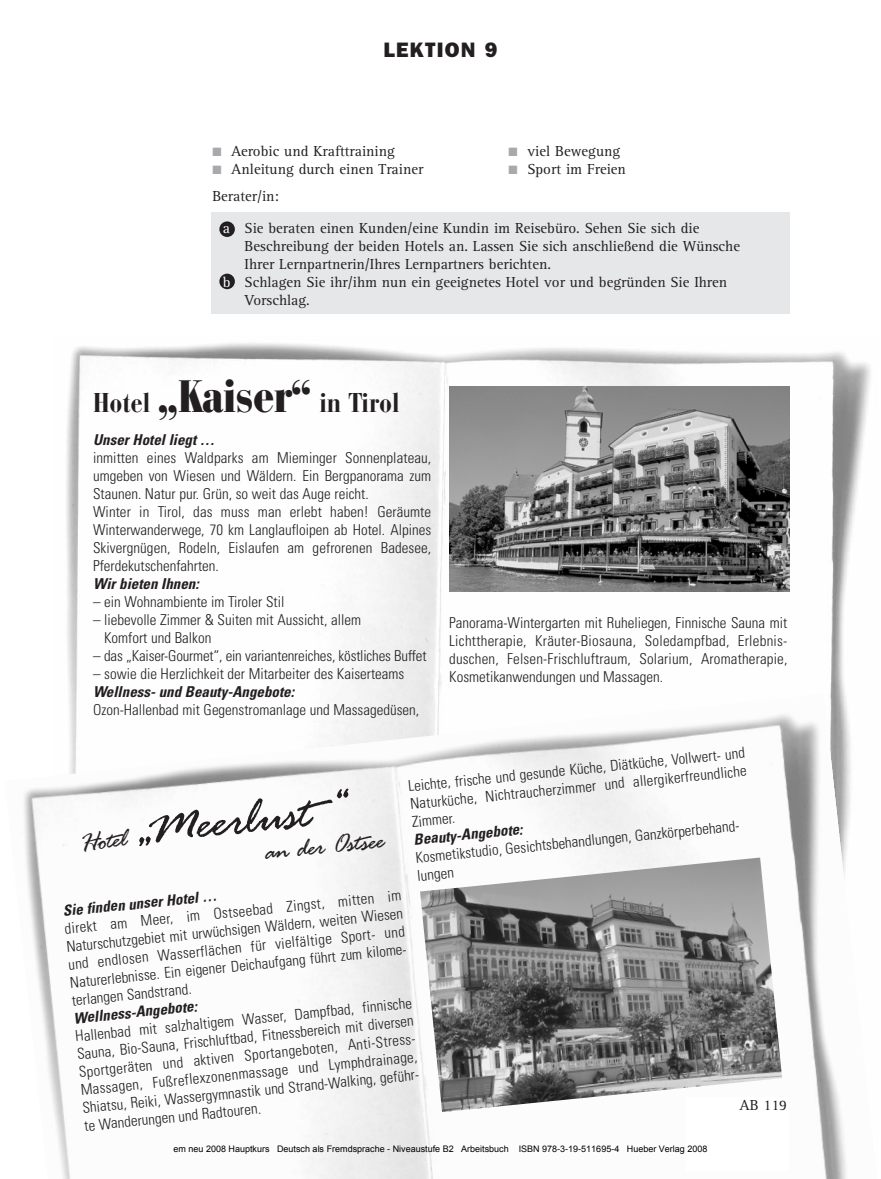
<style>
.page{position:relative;width:881px;height:1179px;background:#fff}
.page>*{position:absolute;margin:0;border:0;box-sizing:border-box;transform-origin:0 0}
.t1{font:54px "Rage Italic Plain";color:#231f20}
.t2{font:700 condensed 27px "Bauer Bodoni CE";color:#231f20}
.t3{font:27px "Rage Italic Plain";color:#231f20}
.t4{font:800 21px "Franklin Gothic";letter-spacing:.06em;color:#231f20}
.t5{font:300 condensed 15px/18px "Univers LT";color:#231f20}
.t6{font:15px "Rotis Serif";color:#231f20}
.t7{font:italic 700 condensed 15px "Univers LT";color:#231f20}
.t8{font:15px "Agfa Rotis Serif";color:#231f20}
.t9{font:9px "Arial";color:#000}
.s1{color:#a7a9ac}
.s2{color:#fff}
.s3{font-family:"Bauer Bodoni LT";font-weight:900;font-size:45px}
.s4{font-size:27px}
</style>
<div class="page">
<img style="left:66px;top:343px;width:805px;height:351px">
<div style="left:211px;top:212px;width:578px;height:102px;background:#e6e7e8"></div>
<div style="left:219px;top:221px;width:16px;height:16px;background:#231f20;border-radius:50%"></div>
<div style="left:219px;top:274px;width:16px;height:15px;background:#231f20;border-radius:50%"></div>
<img style="left:449px;top:387px;width:340px;height:204px">
<img style="left:24px;top:694px;width:827px;height:485px">
<img style="left:420px;top:857px;width:362px;height:255px">
<div style="left:686px;top:1097px;width:102px;height:73px;background:#fff"></div>
<h3 class="t4" style="left:383px;top:43px;width:116px">LEKTION 9</h3>
<p class="t6" style="left:212px;top:146px;width:184px"><span class="s1">■</span> Aerobic und Krafttraining</p>
<p class="t6" style="left:212px;top:164px;width:212px"><span class="s1">■</span> Anleitung durch einen Trainer</p>
<p class="t6" style="left:212px;top:191px;width:68px">Berater/in:</p>
<p class="t6" style="left:508px;top:146px;width:113px"><span class="s1">■</span> viel Bewegung</p>
<p class="t6" style="left:508px;top:164px;width:119px"><span class="s1">■</span> Sport im Freien</p>
<p class="t6" style="left:223px;top:222px;width:478px"><span class="s2">a</span> Sie beraten einen Kunden/eine Kundin im Reisebüro. Sehen Sie sich die</p>
<p class="t6" style="left:245px;top:240px;width:497px">Beschreibung der beiden Hotels an. Lassen Sie sich anschließend die Wünsche</p>
<p class="t6" style="left:245px;top:258px;width:308px">Ihrer Lernpartnerin/Ihres Lernpartners berichten.</p>
<p class="t6" style="left:223px;top:276px;width:506px"><span class="s2">b</span> Schlagen Sie ihr/ihm nun ein geeignetes Hotel vor und begründen Sie Ihren</p>
<p class="t6" style="left:245px;top:294px;width:67px">Vorschlag.</p>
<h2 class="t2" style="left:93px;top:387px;width:308px">Hotel <span class="s3">„Kaiser“</span> in Tirol</h2>
<p class="t7" style="left:93px;top:434px;width:123px">Unser Hotel liegt …</p>
<p class="t5" style="left:93px;top:449px;width:340px">inmitten eines Waldparks am Mieminger Sonnenplateau, umgeben von Wiesen und Wäldern. Ein Bergpanorama zum Staunen. Natur pur. Grün, so weit das Auge reicht.<br>Winter in Tirol, das muss man erlebt haben! Geräumte Winterwanderwege, 70 km Langlaufloipen ab Hotel. Alpines Skivergnügen, Rodeln, Eislaufen am gefrorenen Badesee, Pferdekutschenfahrten.</p>
<p class="t7" style="left:93px;top:578px;width:107px">Wir bieten Ihnen:</p>
<p class="t5" style="left:93px;top:593px;width:193px">– ein Wohnambiente im Tiroler Stil</p>
<p class="t5" style="left:104px;top:611px;width:259px;text-indent:-11px">– liebevolle Zimmer &amp; Suiten mit Aussicht, allem<br>Komfort und Balkon</p>
<p class="t5" style="left:93px;top:647px;width:335px">– das „Kaiser-Gourmet“, ein variantenreiches, köstliches Buffet</p>
<p class="t5" style="left:93px;top:665px;width:313px">– sowie die Herzlichkeit der Mitarbeiter des Kaiserteams</p>
<p class="t7" style="left:93px;top:686px;width:203px">Wellness- und Beauty-Angebote:</p>
<p class="t5" style="left:93px;top:701px;width:328px">Ozon-Hallenbad mit Gegenstromanlage und Massagedüsen,</p>
<p class="t5" style="left:449px;top:614px;width:340px;text-align:justify">Panorama-Wintergarten mit Ruheliegen, Finnische Sauna mit Lichttherapie, Kräuter-Biosauna, Soledampfbad, Erlebnis&shy;duschen, Felsen-Frischluftraum, Solarium, Aromatherapie, Kosmetikanwendungen und Massagen.</p>
<h1 class="t1" style="left:76px;top:802px;width:269px;rotate:-6deg"><span class="s4">Hotel</span> „Meerlust “</h1>
<h2 class="t3" style="left:263px;top:835px;width:122px;rotate:-6deg">an der Ostsee</h2>
<p class="t5" style="left:407px;top:779px;width:340px;line-height:17.5px;text-align:justify;rotate:-6deg">Leichte, frische und gesunde Küche, Diätküche, Vollwert- und Naturküche, Nichtraucherzimmer und allergikerfreundliche Zimmer.</p>
<p class="t7" style="left:413px;top:834px;width:111px;rotate:-6deg">Beauty-Angebote:</p>
<p class="t5" style="left:415px;top:851px;width:327px;line-height:17.2px;rotate:-6deg">Kosmetikstudio, Gesichtsbehandlungen, Ganzkörperbehand - lungen</p>
<p class="t5" style="left:64px;top:921px;width:343px;rotate:-6deg">direkt am Meer, im Ostseebad Zingst, mitten im Naturschutzgebiet mit urwüchsigen Wäldern, weiten Wiesen und endlosen Wasserflächen für vielfältige Sport- und Naturerlebnisse. Ein eigener Deichaufgang führt zum kilome&shy;terlangen Sandstrand.</p>
<p class="t7" style="left:73px;top:1013px;width:125px;rotate:-6deg">Wellness-Angebote:</p>
<p class="t7" style="left:62px;top:905px;width:156px;rotate:-6deg">Sie finden unser Hotel …</p>
<p class="t5" style="left:74px;top:1029px;width:343px;rotate:-6deg">Hallenbad mit salzhaltigem Wasser, Dampfbad, finnische Sauna, Bio-Sauna, Frischluftbad, Fitnessbereich mit diversen Sportgeräten und aktiven Sportangeboten, Anti-Stress-Massagen, Fußreflexzonenmassage und Lymphdrainage, Shiatsu, Reiki, Wassergymnastik und Strand-Walking, geführ&shy;te Wanderungen und Radtouren.</p>
<p class="t9" style="left:174px;top:1143px;width:535px">em neu 2008 Hauptkurs Deutsch als Fremdsprache - Niveaustufe B2 Arbeitsbuch ISBN 978-3-19-511695-4 Hueber Verlag 2008</p>
<p class="t8" style="left:739px;top:1100px;width:49px">AB 119</p>
</div>
